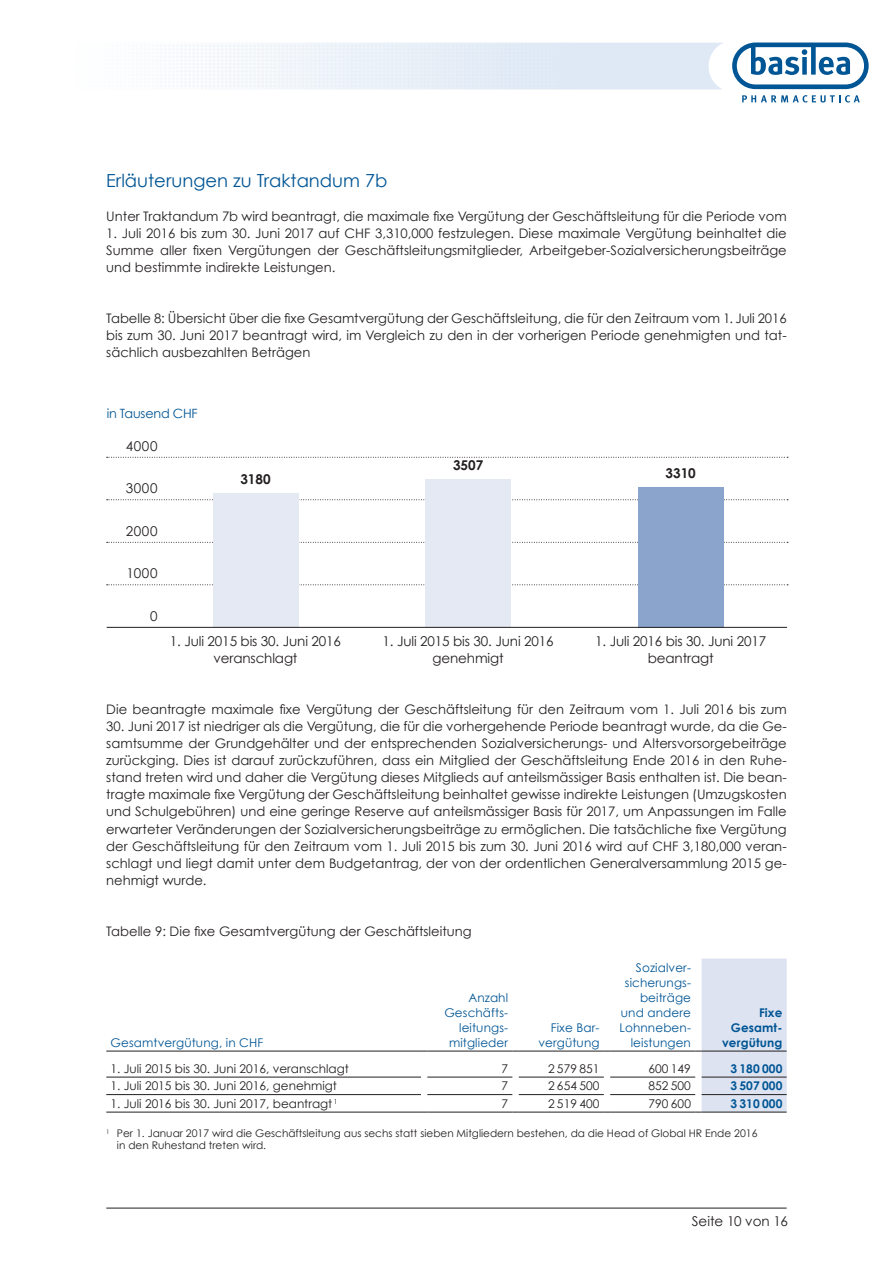
<style>
.page{position:relative;width:893px;height:1263px;background:#fff}
.page>*{position:absolute;margin:0;border:0;box-sizing:border-box;transform-origin:0 0}
.t1{font:18px "Century Gothic";color:#005595}
.t2{font:13.5px/16.5px "Century Gothic";letter-spacing:-.01em;color:#231f20;text-align:center}
.t3{font:700 13.5px "Century Gothic";color:#231f20}
.t4{font:13.2px/17px "Century Gothic";color:#231f20;text-align:justify}
.t5{font:12.75px "Century Gothic";letter-spacing:-.015em;color:#005595}
.t6{font:12px "Century Gothic";color:#231f20}
.t7{font:12px/15px "Century Gothic";letter-spacing:.01em;color:#005595;text-align:right}
.t8{font:700 12px/15px "Century Gothic";letter-spacing:.01em;color:#005595;text-align:right}
.t9{font:10.5px/12px "Century Gothic";color:#231f20}
</style>
<div class="page">
<hr style="left:106px;top:1208px;width:681px;height:1px;background:#231f20">
<svg style="left:195px;top:43px;width:527px;height:46px"></svg>
<svg style="left:732px;top:43px;width:137px;height:46px"></svg>
<svg style="left:742px;top:95px;width:118px;height:8px"></svg>
<svg style="left:107px;top:584px;width:681px;height:1px"></svg>
<svg style="left:107px;top:542px;width:681px;height:1px"></svg>
<svg style="left:107px;top:499px;width:681px;height:1px"></svg>
<svg style="left:107px;top:457px;width:681px;height:1px"></svg>
<div style="left:213px;top:493px;width:85px;height:134px;background:#e5e9f3"></div>
<div style="left:426px;top:479px;width:85px;height:149px;background:#e5e9f3"></div>
<div style="left:638px;top:487px;width:85px;height:140px;background:#8ba4cc"></div>
<hr style="left:107px;top:627px;width:680px;height:1px;background:#231f20">
<hr style="left:106px;top:1051px;width:315px;height:1px;background:#231f20">
<hr style="left:427px;top:1051px;width:85px;height:1px;background:#231f20">
<hr style="left:519px;top:1051px;width:85px;height:1px;background:#231f20">
<hr style="left:610px;top:1051px;width:85px;height:1px;background:#231f20">
<hr style="left:106px;top:1077px;width:315px;height:1px;background:#231f20">
<hr style="left:106px;top:1094px;width:315px;height:1px;background:#231f20">
<hr style="left:427px;top:1077px;width:85px;height:1px;background:#231f20">
<hr style="left:519px;top:1077px;width:85px;height:1px;background:#231f20">
<hr style="left:610px;top:1077px;width:85px;height:1px;background:#231f20">
<hr style="left:610px;top:1094px;width:85px;height:1px;background:#231f20">
<hr style="left:610px;top:1112px;width:85px;height:1px;background:#231f20">
<hr style="left:519px;top:1094px;width:85px;height:1px;background:#231f20">
<hr style="left:519px;top:1112px;width:85px;height:1px;background:#231f20">
<hr style="left:427px;top:1094px;width:85px;height:1px;background:#231f20">
<hr style="left:427px;top:1112px;width:85px;height:1px;background:#231f20">
<hr style="left:106px;top:1112px;width:315px;height:1px;background:#231f20">
<svg style="left:695px;top:958px;width:92px;height:155px;background:#dbe0eb"></svg>
<h1 class="t1" style="left:106px;top:170px;width:283px">Erläuterungen zu Traktandum 7b</h1>
<p class="t4" style="left:106px;top:208px;width:682px">Unter Traktandum 7b wird beantragt, die maximale fixe Vergütung der Geschäftsleitung für die Periode vom</p>
<p class="t4" style="left:106px;top:225px;width:682px">1. Juli 2016 bis zum 30. Juni 2017 auf CHF 3,310,000 festzulegen. Diese maximale Vergütung beinhaltet die Summe aller fixen Vergütungen der Geschäftsleitungsmitglieder, Arbeitgeber-Sozialversicherungsbeiträge und bestimmte indirekte Leistungen.</p>
<p class="t4" style="left:106px;top:310px;width:682px">Tabelle 8: Übersicht über die fixe Gesamtvergütung der Geschäftsleitung, die für den Zeitraum vom 1. Juli 2016 bis zum 30. Juni 2017 beantragt wird, im Vergleich zu den in der vorherigen Periode genehmigten und tat&shy;sächlich ausbezahlten Beträgen</p>
<p class="t5" style="left:107px;top:405px;width:93px">in Tausend CHF</p>
<p class="t2" style="left:126px;top:438px;width:33px">4000</p>
<p class="t2" style="left:126px;top:480px;width:33px">3000</p>
<p class="t2" style="left:126px;top:523px;width:33px">2000</p>
<p class="t2" style="left:127px;top:565px;width:33px">1000</p>
<p class="t2" style="left:150px;top:608px;width:9px">0</p>
<p class="t3" style="left:240px;top:470px;width:32px">3180</p>
<p class="t3" style="left:453px;top:457px;width:32px">3507</p>
<p class="t3" style="left:666px;top:465px;width:32px">3310</p>
<p class="t2" style="left:170px;top:633px;width:173px">1. Juli 2015 bis 30. Juni 2016 veranschlagt</p>
<p class="t2" style="left:382px;top:633px;width:173px">1. Juli 2015 bis 30. Juni 2016 genehmigt</p>
<p class="t2" style="left:595px;top:633px;width:173px">1. Juli 2016 bis 30. Juni 2017 beantragt</p>
<p class="t4" style="left:106px;top:701px;width:682px">Die beantragte maximale fixe Vergütung der Geschäftsleitung für den Zeitraum vom 1. Juli 2016 bis zum</p>
<p class="t4" style="left:106px;top:718px;width:682px">30. Juni 2017 ist niedriger als die Vergütung, die für die vorhergehende Periode beantragt wurde, da die Ge&shy;samtsumme der Grundgehälter und der entsprechenden Sozialversicherungs- und Altersvorsorgebeiträge zurückging. Dies ist darauf zurückzuführen, dass ein Mitglied der Geschäftsleitung Ende 2016 in den Ruhe&shy;stand treten wird und daher die Vergütung dieses Mitglieds auf anteilsmässiger Basis enthalten ist. Die bean&shy;tragte maximale fixe Vergütung der Geschäftsleitung beinhaltet gewisse indirekte Leistungen (Umzugskosten und Schulgebühren) und eine geringe Reserve auf anteilsmässiger Basis für 2017, um Anpassungen im Falle erwarteter Veränderungen der Sozialversicherungsbeiträge zu ermöglichen. Die tatsächliche fixe Vergütung der Geschäftsleitung für den Zeitraum vom 1. Juli 2015 bis zum 30. Juni 2016 wird auf CHF 3,180,000 veran&shy;schlagt und liegt damit unter dem Budgetantrag, der von der ordentlichen Generalversammlung 2015 ge&shy;nehmigt wurde.</p>
<p class="t4" style="left:106px;top:922px;width:367px">Tabelle 9: Die fixe Gesamtvergütung der Geschäftsleitung</p>
<p class="t7" style="left:111px;top:1035px;width:154px">Gesamtvergütung, in CHF</p>
<p class="t7" style="left:444px;top:990px;width:65px">Anzahl<br>Geschäfts&shy;leitungs&shy;mitglieder</p>
<p class="t7" style="left:538px;top:1020px;width:63px">Fixe Bar&shy;vergütung</p>
<p class="t7" style="left:619px;top:960px;width:73px">Sozialver&shy;sicherungs&shy;beiträge und andere<br>Lohnneben&shy;leistungen</p>
<p class="t8" style="left:722px;top:1005px;width:62px">Fixe<br>Gesamt&shy;vergütung</p>
<p class="t6" style="left:111px;top:1061px;width:240px">1. Juli 2015 bis 30. Juni 2016, veranschlagt</p>
<p class="t6" style="left:501px;top:1061px;width:8px">7</p>
<p class="t6" style="left:548px;top:1061px;width:53px">2 579 851</p>
<p class="t6" style="left:648px;top:1061px;width:44px">600 149</p>
<p class="t8" style="left:730px;top:1061px;width:54px">3 180 000</p>
<p class="t6" style="left:111px;top:1079px;width:228px">1. Juli 2015 bis 30. Juni 2016, genehmigt</p>
<p class="t6" style="left:501px;top:1079px;width:8px">7</p>
<p class="t6" style="left:548px;top:1079px;width:53px">2 654 500</p>
<p class="t6" style="left:648px;top:1079px;width:44px">852 500</p>
<p class="t8" style="left:730px;top:1078px;width:54px">3 507 000</p>
<p class="t6" style="left:111px;top:1096px;width:229px">1. Juli 2016 bis 30. Juni 2017, beantragt <sup>1</sup></p>
<p class="t6" style="left:501px;top:1096px;width:8px">7</p>
<p class="t6" style="left:548px;top:1096px;width:53px">2 519 400</p>
<p class="t6" style="left:648px;top:1096px;width:44px">790 600</p>
<p class="t8" style="left:730px;top:1096px;width:54px">3 310 000</p>
<p class="t9" style="left:117px;top:1127px;width:642px;text-indent:-11px"><sup>1</sup> Per 1. Januar 2017 wird die Geschäftsleitung aus sechs statt sieben Mitgliedern bestehen, da die Head of Global HR Ende 2016 in den Ruhestand treten wird.</p>
<p class="t2" style="left:692px;top:1213px;width:98px">Seite 10 von 16</p>
</div>
